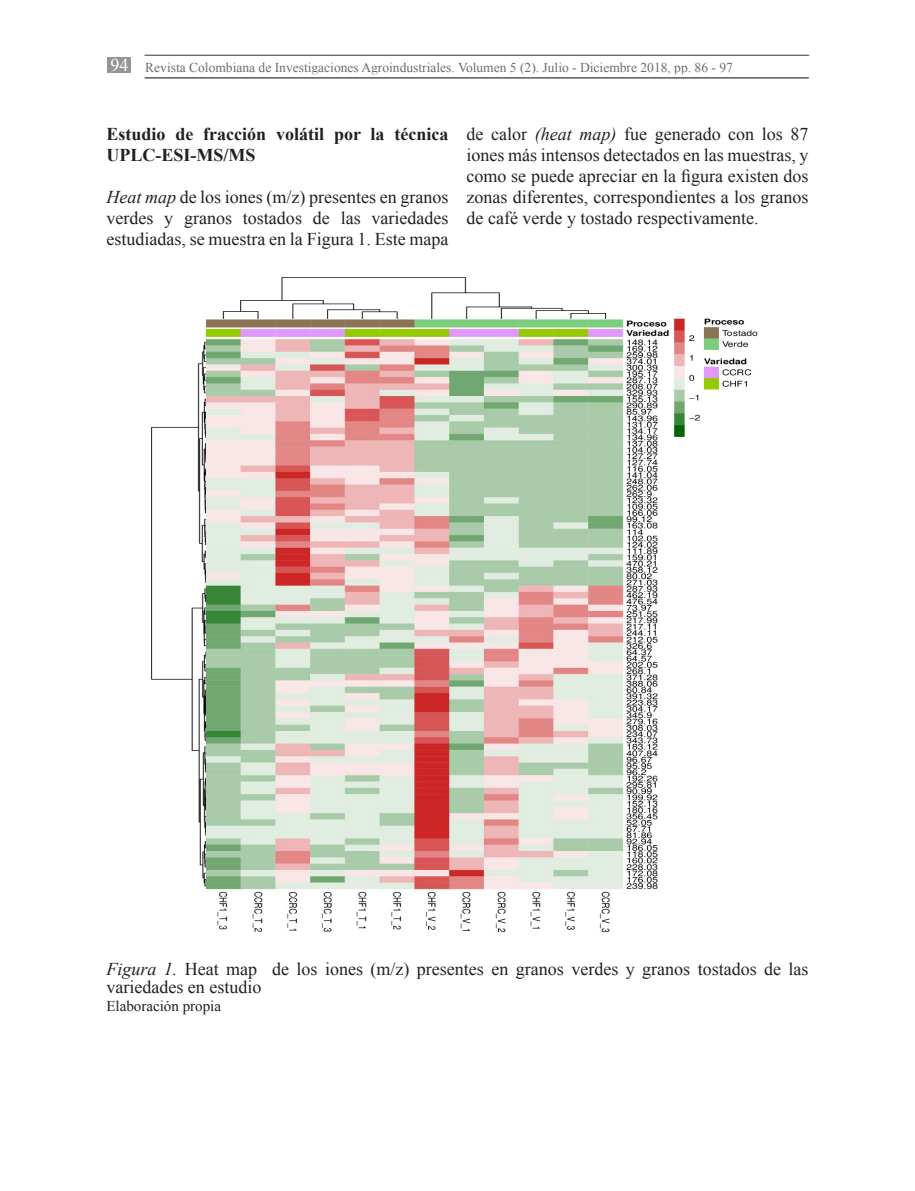
<style>
.page{position:relative;width:915px;height:1191px;background:#fff}
.page>*{position:absolute;margin:0;border:0;box-sizing:border-box;transform-origin:0 0}
.t1{font:18px/21px "Times New Roman";color:#231f20;text-align:justify}
.t2{font:700 18px/21px "Times New Roman";color:#231f20}
.t3{font:15px "Times New Roman";color:#231f20}
.t4{font:13.5px "Times New Roman";color:#6d6d6c}
.s1{font-style:italic}
</style>
<div class="page">
<div style="left:107px;top:57px;width:24px;height:16px;background:#939598"></div>
<hr style="left:145px;top:55px;width:663px;height:1px;background:#6d6d6c">
<hr style="left:145px;top:77px;width:663px;height:1px;background:#6d6d6c">
<img style="left:151px;top:277px;width:607px;height:656px">
<p class="t4" style="left:110px;top:58px;width:623px"><sup>94</sup> Revista Colombiana de Investigaciones Agroindustriales. Volumen 5 (2). Julio - Diciembre 2018, pp. 86 - 97</p>
<p class="t2" style="left:106px;top:123px;width:343px">Estudio de fracción volátil por la técnica<br>UPLC-ESI-MS/MS</p>
<p class="t1" style="left:106px;top:186px;width:343px"><span class="s1">Heat map</span> de los iones (m/z) presentes en granos verdes y granos tostados de las variedades estudiadas, se muestra en la Figura 1. Este mapa</p>
<p class="t1" style="left:466px;top:123px;width:343px">de calor <span class="s1">(heat map)</span> fue generado con los 87 iones más intensos detectados en las muestras, y como se puede apreciar en la figura existen dos zonas diferentes, correspondientes a los granos de café verde y tostado respectivamente.</p>
<p class="t1" style="left:106px;top:959px;width:703px;line-height:18px"><span class="s1">Figura 1.</span> Heat map de los iones (m/z) presentes en granos verdes y granos tostados de las variedades en estudio</p>
<p class="t3" style="left:106px;top:995px;width:116px">Elaboración propia</p>
</div>
